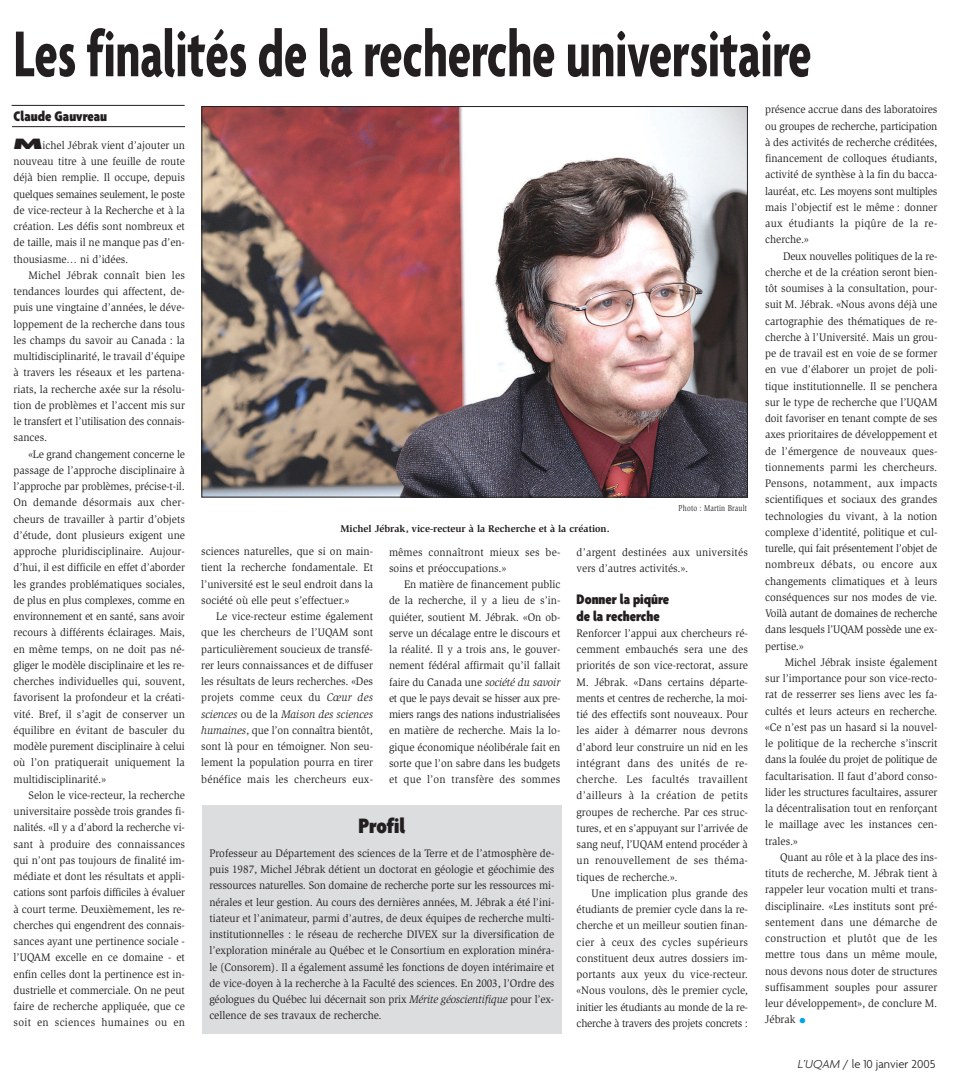
<style>
.page{position:relative;width:960px;height:1088px;background:#fff}
.page>*{position:absolute;margin:0;border:0;box-sizing:border-box;transform-origin:0 0}
.t1{font:700 condensed 70px "Agenda";color:#231f20;scale:.8 1}
.t2{font:900 condensed 22.5px "Agenda";color:#231f20}
.t3{font:900 condensed 15px/16.2px "Agenda";color:#231f20}
.t4{font:300 12.5px "Agenda";color:#231f20}
.t5{font:11.25px/16.2px "Slimbach";color:#231f20;text-align:justify;scale:.95 1}
.t6{font:11.25px/16.2px "Slimbach";letter-spacing:.02em;color:#231f20;scale:.95 1}
.t7{font:700 10px "Slimbach";color:#231f20}
.t8{font:8.75px "Slimbach";letter-spacing:.025em;color:#231f20;scale:.8 1}
.s1{font-family:"Agenda";font-weight:900;font-stretch:condensed;font-size:16.25px}
.s2{font-style:italic}
.s3{font-size:15px;color:#00a4e4}
</style>
<div class="page">
<img style="left:203px;top:108px;width:542px;height:387px">
<hr style="left:12px;top:105px;width:172px;height:1px;background:#231f20">
<hr style="left:12px;top:126px;width:173px;height:1px;background:#231f20">
<div style="left:202px;top:805px;width:359px;height:229px;background:#dcddde"></div>
<h1 class="t1" style="left:14px;top:27px;width:998px">Les finalités de la recherche universitaire</h1>
<h3 class="t3" style="left:14px;top:109px;width:95px">Claude Gauvreau</h3>
<p class="t5" style="left:14px;top:138px;width:182px"><span class="s1">M</span>ichel Jébrak vient d’ajouter un nouveau titre à une feuille de route déjà bien remplie. Il occupe, depuis quelques semaines seulement, le poste de vice-recteur à la Recherche et à la création. Les défis sont nombreux et de taille, mais il ne manque pas d’en&shy;thousiasme… ni d’idées.</p>
<p class="t5" style="left:14px;top:268px;width:182px;text-indent:15px">Michel Jébrak connaît bien les tendances lourdes qui affectent, de&shy;puis une vingtaine d’années, le déve&shy;loppement de la recherche dans tous les champs du savoir au Canada : la multidisciplinarité, le travail d’équipe à travers les réseaux et les partena&shy;riats, la recherche axée sur la résolu&shy;tion de problèmes et l’accent mis sur le transfert et l’utilisation des connais&shy;sances.</p>
<p class="t5" style="left:14px;top:446px;width:182px;text-indent:15px">«Le grand changement concerne le passage de l’approche disciplinaire à l’approche par problèmes, précise-t-il.<br>On demande désormais aux cher&shy;cheurs de travailler à partir d’objets d’étude, dont plusieurs exigent une approche pluridisciplinaire. Aujour&shy;d’hui, il est difficile en effet d’aborder les grandes problématiques sociales, de plus en plus complexes, comme en environnement et en santé, sans avoir recours à différents éclairages. Mais, en même temps, on ne doit pas né&shy;gliger le modèle disciplinaire et les re&shy;cherches individuelles qui, souvent, favorisent la profondeur et la créati&shy;vité. Bref, il s’agit de conserver un équilibre en évitant de basculer du modèle purement disciplinaire à celui où l’on pratiquerait uniquement la multidisciplinarité.»</p>
<p class="t5" style="left:14px;top:788px;width:182px;text-indent:15px">Selon le vice-recteur, la recherche universitaire possède trois grandes fi&shy;nalités. «Il y a d’abord la recherche vi&shy;sant à produire des connaissances qui n’ont pas toujours de finalité im&shy;médiate et dont les résultats et appli&shy;cations sont parfois difficiles à évaluer à court terme. Deuxièmement, les re&shy;cherches qui engendrent des connais&shy;sances ayant une pertinence sociale - l’UQAM excelle en ce domaine - et enfin celles dont la pertinence est in&shy;dustrielle et commerciale. On ne peut faire de recherche appliquée, que ce soit en sciences humaines ou en</p>
<p class="t7" style="left:340px;top:525px;width:270px">Michel Jébrak, vice-recteur à la Recherche et à la création.</p>
<p class="t8" style="left:678px;top:505px;width:87px">Photo : Martin Brault</p>
<p class="t5" style="left:201px;top:544px;width:182px">sciences naturelles, que si on main&shy;tient la recherche fondamentale. Et l’université est le seul endroit dans la société où elle peut s’effectuer.»</p>
<p class="t5" style="left:201px;top:609px;width:182px;text-indent:15px">Le vice-recteur estime également que les chercheurs de l’UQAM sont particulièrement soucieux de transfé&shy;rer leurs connaissances et de diffuser les résultats de leurs recherches. «Des projets comme ceux du <span class="s2">Cœur des sciences</span> ou de la <span class="s2">Maison des sciences humaines</span>, que l’on connaîtra bientôt, sont là pour en témoigner. Non seu&shy;lement la population pourra en tirer bénéfice mais les chercheurs eux-</p>
<p class="t5" style="left:389px;top:545px;width:182px">mêmes connaîtront mieux ses be&shy;soins et préoccupations.»</p>
<p class="t5" style="left:389px;top:577px;width:182px;text-indent:15px">En matière de financement public de la recherche, il y a lieu de s’in&shy;quiéter, soutient M. Jébrak. «On ob&shy;serve un décalage entre le discours et la réalité. Il y a trois ans, le gouver&shy;nement fédéral affirmait qu’il fallait faire du Canada une <span class="s2">société du savoir </span>et que le pays devait se hisser aux pre&shy;miers rangs des nations industrialisées en matière de recherche. Mais la lo&shy;gique économique néolibérale fait en sorte que l’on sabre dans les budgets et que l’on transfère des sommes</p>
<h2 class="t2" style="left:358px;top:817px;width:48px">Profil</h2>
<p class="t5" style="left:209px;top:846px;width:364px">Professeur au Département des sciences de la Terre et de l’atmosphère de&shy;puis 1987, Michel Jébrak détient un doctorat en géologie et géochimie des ressources naturelles. Son domaine de recherche porte sur les ressources mi&shy;nérales et leur gestion. Au cours des dernières années, M. Jébrak a été l’ini&shy;tiateur et l’animateur, parmi d’autres, de deux équipes de recherche multi&shy;institutionnelles : le réseau de recherche DIVEX sur la diversification de l’exploration minérale au Québec et le Consortium en exploration minéra&shy;le (Consorem). Il a également assumé les fonctions de doyen intérimaire et de vice-doyen à la recherche à la Faculté des sciences. En 2003, l’Ordre des géologues du Québec lui décernait son prix <span class="s2">Mérite géoscientifique</span> pour l’ex&shy;cellence de ses travaux de recherche.</p>
<p class="t6" style="left:576px;top:545px;width:182px">d’argent destinées aux universités vers d’autres activités.».</p>
<h3 class="t3" style="left:576px;top:593px;width:94px">Donner la piqûre de la recherche</h3>
<p class="t5" style="left:576px;top:626px;width:182px">Renforcer l’appui aux chercheurs ré&shy;cemment embauchés sera une des priorités de son vice-rectorat, assure M. Jébrak. «Dans certains départe&shy;ments et centres de recherche, la moi&shy;tié des effectifs sont nouveaux. Pour les aider à démarrer nous devrons d’abord leur construire un nid en les intégrant dans des unités de re&shy;cherche. Les facultés travaillent d’ailleurs à la création de petits groupes de recherche. Par ces struc&shy;tures, et en s’appuyant sur l’arrivée de sang neuf, l’UQAM entend procéder à un renouvellement de ses théma&shy;tiques de recherche.».</p>
<p class="t5" style="left:576px;top:886px;width:182px;text-indent:15px">Une implication plus grande des étudiants de premier cycle dans la re&shy;cherche et un meilleur soutien finan&shy;cier à ceux des cycles supérieurs constituent deux autres dossiers im&shy;portants aux yeux du vice-recteur. «Nous voulons, dès le premier cycle, initier les étudiants au monde de la re&shy;cherche à travers des projets concrets :</p>
<p class="t5" style="left:764px;top:102px;width:183px">présence accrue dans des laboratoires ou groupes de recherche, participation à des activités de recherche créditées, financement de colloques étudiants, activité de synthèse à la fin du bacca&shy;lauréat, etc. Les moyens sont multiples mais l’objectif est le même : donner aux étudiants la piqûre de la re&shy;cherche.»</p>
<p class="t5" style="left:764px;top:249px;width:183px;text-indent:18px">Deux nouvelles politiques de la re&shy;cherche et de la création seront bien&shy;tôt soumises à la consultation, pour&shy;suit M. Jébrak. «Nous avons déjà une cartographie des thématiques de re&shy;cherche à l’Université. Mais un grou&shy;pe de travail est en voie de se former en vue d’élaborer un projet de poli&shy;tique institutionnelle. Il se penchera sur le type de recherche que l’UQAM doit favoriser en tenant compte de ses axes prioritaires de développement et de l’émergence de nouveaux ques&shy;tionnements parmi les chercheurs.<br>Pensons, notamment, aux impacts scientifiques et sociaux des grandes technologies du vivant, à la notion complexe d’identité, politique et cul&shy;turelle, qui fait présentement l’objet de nombreux débats, ou encore aux changements climatiques et à leurs conséquences sur nos modes de vie.<br>Voilà autant de domaines de recherche dans lesquels l’UQAM possède une ex&shy;pertise.»</p>
<p class="t5" style="left:764px;top:655px;width:183px;text-indent:20px">Michel Jébrak insiste également sur l’importance pour son vice-recto&shy;rat de resserrer ses liens avec les fa&shy;cultés et leurs acteurs en recherche. «Ce n’est pas un hasard si la nouvel&shy;le politique de la recherche s’inscrit dans la foulée du projet de politique de facultarisation. Il faut d’abord conso&shy;lider les structures facultaires, assurer la décentralisation tout en renforçant le maillage avec les instances cen&shy;trales.»</p>
<p class="t5" style="left:764px;top:850px;width:183px;text-indent:15px">Quant au rôle et à la place des ins&shy;tituts de recherche, M. Jébrak tient à rappeler leur vocation multi et trans&shy;disciplinaire. «Les instituts sont pré&shy;sentement dans une démarche de construction et plutôt que de les mettre tous dans un même moule, nous devons nous doter de structures suffisamment souples pour assurer leur développement», de conclure M.<br>Jébrak <span class="s3">•</span></p>
<p class="t4" style="left:797px;top:1059px;width:139px"><span class="s2">L’UQAM</span> / le 10 janvier 2005</p>
</div>
